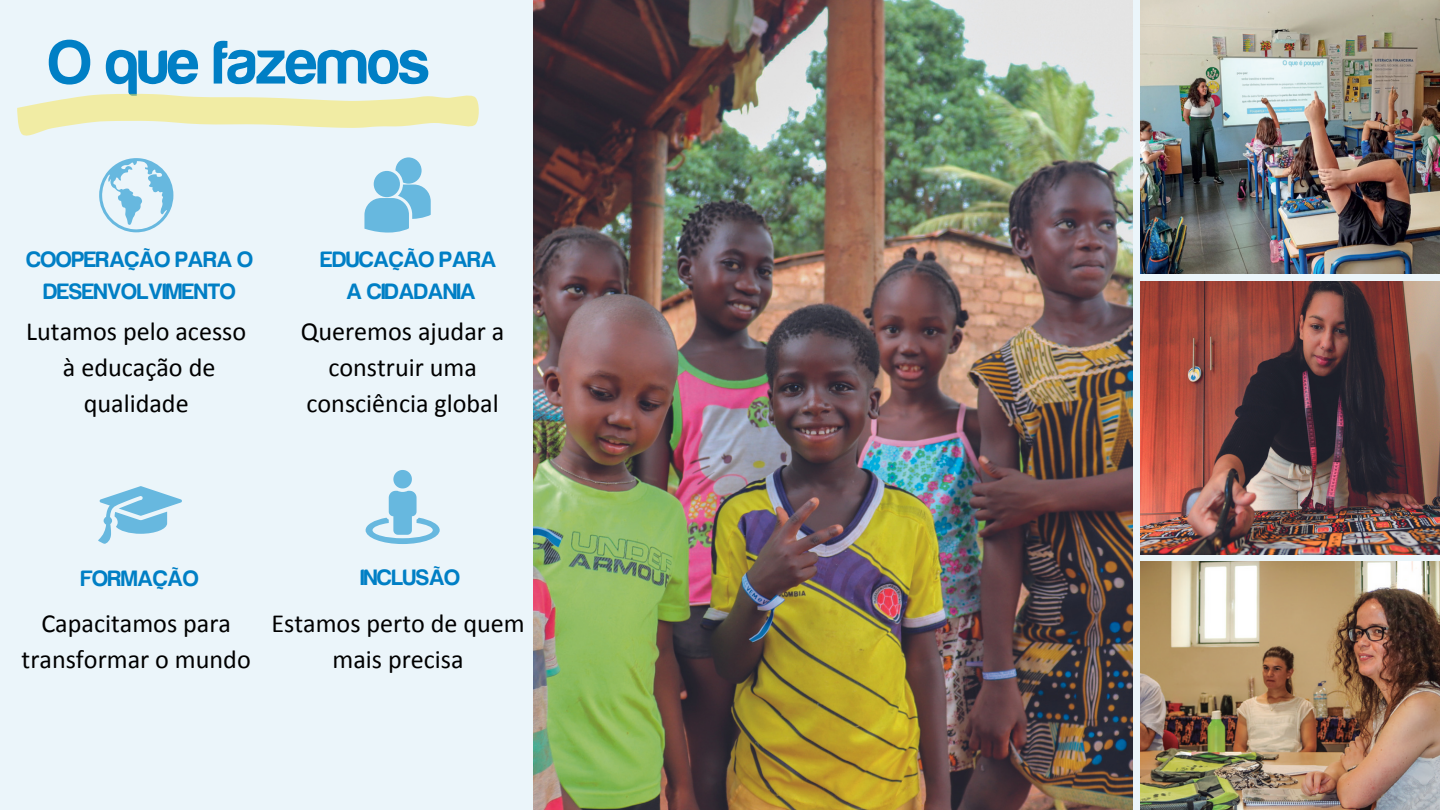
<style>
.page{position:relative;width:1440px;height:810px;background:#ebf5fa}
.page>*{position:absolute;margin:0;border:0;box-sizing:border-box;transform-origin:0 0}
.t1{font:63.5px "Harabara";color:#007fc5}
.t2{font:26.1px/35.9px "Calibri";color:#000;text-align:center}
.t3{font:23px/31.5px "Harabara";color:#007fc5;text-align:center}
</style>
<div class="page">
<img style="left:534px;top:0;width:599px;height:810px">
<img style="left:1140px;top:0;width:300px;height:274px">
<img style="left:1140px;top:281px;width:300px;height:273px">
<img style="left:1140px;top:562px;width:300px;height:248px">
<svg style="left:364px;top:157px;width:67px;height:75px"></svg>
<svg style="left:366px;top:470px;width:74px;height:74px"></svg>
<svg style="left:98px;top:486px;width:84px;height:58px"></svg>
<svg style="left:17px;top:94px;width:461px;height:42px;fill:#f1eca4"></svg>
<svg style="left:99px;top:158px;width:74px;height:74px"></svg>
<h1 class="t1" style="left:49px;top:30px;width:382px">O que fazemos</h1>
<p class="t3" style="left:27px;top:244px;width:228px">COOPERAÇÃO PARA O<br>DESENVOLVIMENTO</p>
<p class="t2" style="left:26px;top:316px;width:222px">Lutamos pelo acesso à educação de qualidade</p>
<p class="t3" style="left:321px;top:244px;width:177px">EDUCAÇÃO PARA</p>
<p class="t3" style="left:347px;top:275px;width:131px">A CIDADANIA</p>
<p class="t2" style="left:301px;top:316px;width:205px">Queremos ajudar a construir uma consciência global</p>
<p class="t3" style="left:81px;top:563px;width:119px">FORMAÇÃO</p>
<h2 class="t3" style="left:361px;top:562px;width:101px">INCLUSÃO</h2>
<p class="t2" style="left:271px;top:607px;width:255px">Estamos perto de quem mais precisa</p>
<h2 class="t2" style="left:22px;top:607px;width:231px">Capacitamos para transformar o mundo</h2>
</div>
